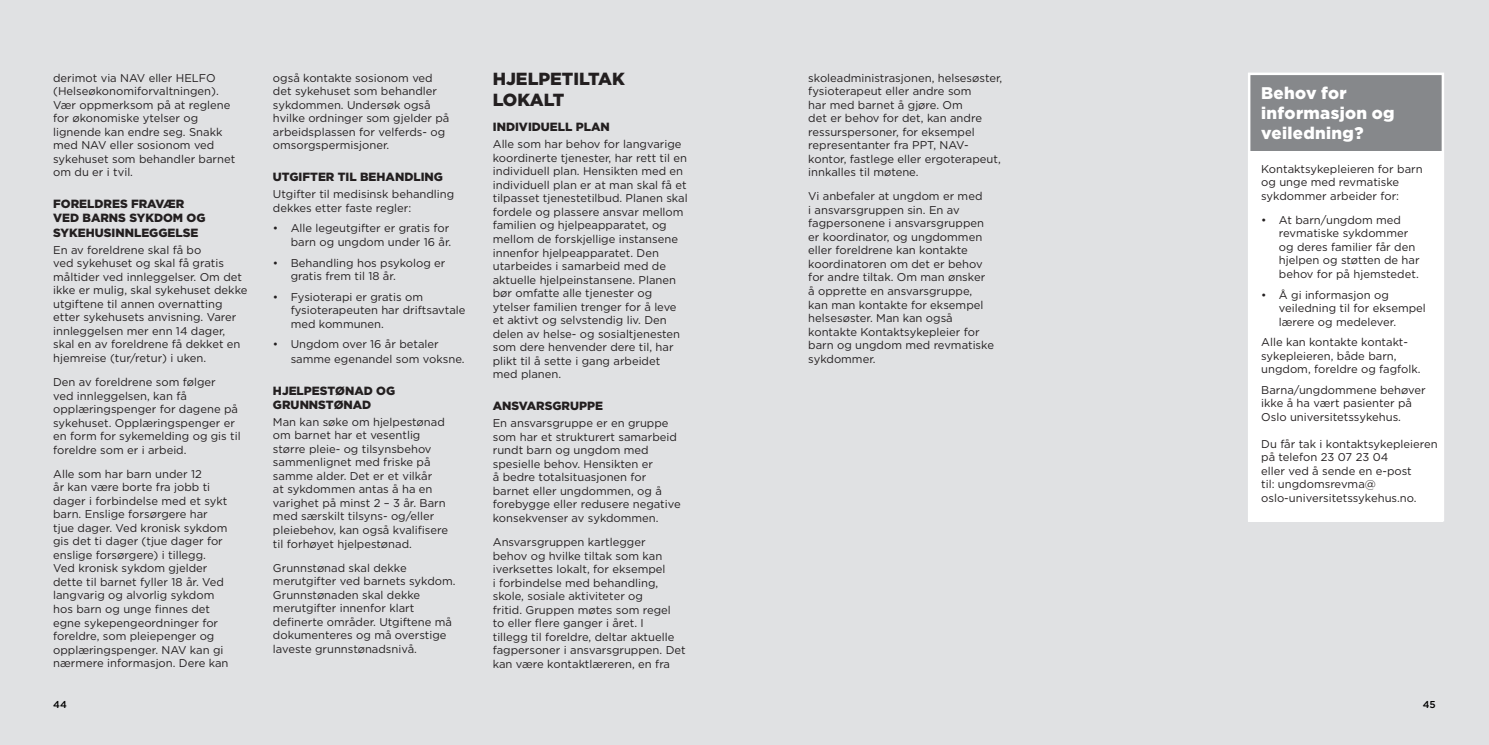
<style>
.page{position:relative;width:1489px;height:745px;background:#fff}
.page>*{position:absolute;margin:0;border:0;box-sizing:border-box;transform-origin:0 0}
.Body_paragraph{font:900 17.5px/21px "Gotham";color:#231f20}
._4_0_0___Labeur_-_8{font:900 16.88px/20.2px "Gotham";letter-spacing:.02em;color:#fff}
.Body_paragraph-2{font:900 11.88px/14.2px "Gotham";color:#231f20}
.Body_paragraph-3{font:11.25px/13.5px "Gotham";color:#231f20}
.Paragraph_Style_1{font:500 10px "Gotham";color:#000}
</style>
<div class="page">
<div style="left:0;top:0;width:1488px;height:744px;background:#e0e1e3"></div>
<div style="left:1247px;top:73px;width:194px;height:448px;background:#fff"></div>
<div style="left:1249px;top:73px;width:192px;height:78px;background:#86888b"></div>
<div style="left:1247px;top:73px;width:196px;height:448px;border:2px solid #fff"></div>
<p class="Body_paragraph-3" style="left:53px;top:71px;width:167px">derimot via NAV eller HELFO (Helseøkonomiforvaltningen).</p>
<p class="Body_paragraph-3" style="left:53px;top:98px;width:184px">Vær oppmerksom på at reglene for økonomiske ytelser og lignende kan endre seg. Snakk med NAV eller sosionom ved sykehuset som behandler barnet om du er i tvil.</p>
<p class="Body_paragraph-2" style="left:53px;top:196px;width:154px">FORELDRES FRAVÆR<br>VED BARNS SYKDOM OG<br>SYKEHUSINNLEGGELSE</p>
<p class="Body_paragraph-3" style="left:53px;top:243px;width:196px">En av foreldrene skal få bo<br>ved sykehuset og skal få gratis måltider ved innleggelser. Om det ikke er mulig, skal sykehuset dekke utgiftene til annen overnatting etter sykehusets anvisning. Varer innleggelsen mer enn 14 dager, skal en av foreldrene få dekket en hjemreise (tur/retur) i uken.</p>
<p class="Body_paragraph-3" style="left:53px;top:375px;width:189px">Den av foreldrene som følger<br>ved innleggelsen, kan få opplæringspenger for dagene på sykehuset. Opplæringspenger er en form for sykemelding og gis til foreldre som er i arbeid.</p>
<p class="Body_paragraph-3" style="left:53px;top:466px;width:177px">Alle som har barn under 12<br>år kan være borte fra jobb ti dager i forbindelse med et sykt barn. Enslige forsørgere har tjue dager. Ved kronisk sykdom gis det ti dager (tjue dager for enslige forsørgere) i tillegg.<br>Ved kronisk sykdom gjelder dette til barnet fyller 18 år. Ved langvarig og alvorlig sykdom hos barn og unge finnes det egne sykepengeordninger for foreldre, som pleiepenger og opplæringspenger. NAV kan gi nærmere informasjon. Dere kan</p>
<p class="Body_paragraph-3" style="left:273px;top:71px;width:178px">også kontakte sosionom ved det sykehuset som behandler sykdommen. Undersøk også hvilke ordninger som gjelder på arbeidsplassen for velferds- og omsorgspermisjoner.</p>
<p class="Body_paragraph-2" style="left:273px;top:169px;width:172px">UTGIFTER TIL BEHANDLING</p>
<p class="Body_paragraph-3" style="left:273px;top:187px;width:183px">Utgifter til medisinsk behandling dekkes etter faste regler:</p>
<p class="Body_paragraph-3" style="left:273px;top:221px;width:180px;text-align:right">• Alle legeutgifter er gratis for barn og ungdom under 16 år.</p>
<p class="Body_paragraph-3" style="left:291px;top:255px;width:156px;text-indent:-18px">• Behandling hos psykolog er gratis frem til 18 år.</p>
<p class="Body_paragraph-3" style="left:291px;top:289px;width:176px;text-indent:-18px">• Fysioterapi er gratis om fysioterapeuten har driftsavtale med kommunen.</p>
<p class="Body_paragraph-3" style="left:291px;top:337px;width:175px;line-height:14.2px;text-indent:-18px">• Ungdom over 16 år betaler samme egenandel som voksne.</p>
<p class="Body_paragraph-2" style="left:273px;top:382px;width:124px">HJELPESTØNAD OG<br>GRUNNSTØNAD</p>
<p class="Body_paragraph-3" style="left:273px;top:414px;width:177px">Man kan søke om hjelpestønad om barnet har et vesentlig større pleie- og tilsynsbehov sammenlignet med friske på samme alder. Det er et vilkår<br>at sykdommen antas å ha en varighet på minst 2 – 3 år. Barn med særskilt tilsyns- og/eller pleiebehov, kan også kvalifisere</p>
<p class="Body_paragraph-3" style="left:273px;top:536px;width:140px">til forhøyet hjelpestønad.</p>
<p class="Body_paragraph-3" style="left:273px;top:560px;width:184px">Grunnstønad skal dekke merutgifter ved barnets sykdom.<br>Grunnstønaden skal dekke merutgifter innenfor klart definerte områder. Utgiftene må dokumenteres og må overstige laveste grunnstønadsnivå.</p>
<p class="Body_paragraph" style="left:493px;top:68px;width:134px">HJELPETILTAK<br>LOKALT</p>
<p class="Body_paragraph-2" style="left:493px;top:120px;width:119px">INDIVIDUELL PLAN</p>
<p class="Body_paragraph-3" style="left:493px;top:137px;width:196px">Alle som har behov for langvarige koordinerte tjenester, har rett til en individuell plan. Hensikten med en individuell plan er at man skal få et tilpasset tjenestetilbud. Planen skal fordele og plassere ansvar mellom familien og hjelpeapparatet, og mellom de forskjellige instansene innenfor hjelpeapparatet. Den utarbeides i samarbeid med de aktuelle hjelpeinstansene. Planen bør omfatte alle tjenester og ytelser familien trenger for å leve et aktivt og selvstendig liv. Den delen av helse- og sosialtjenesten som dere henvender dere til, har plikt til å sette i gang arbeidet med planen.</p>
<p class="Body_paragraph-2" style="left:493px;top:398px;width:112px">ANSVARSGRUPPE</p>
<p class="Body_paragraph-3" style="left:493px;top:416px;width:189px">En ansvarsgruppe er en gruppe som har et strukturert samarbeid rundt barn og ungdom med spesielle behov. Hensikten er<br>å bedre totalsituasjonen for barnet eller ungdommen, og å forebygge eller redusere negative konsekvenser av sykdommen.</p>
<p class="Body_paragraph-3" style="left:493px;top:534px;width:194px">Ansvarsgruppen kartlegger<br>behov og hvilke tiltak som kan iverksettes lokalt, for eksempel<br>i forbindelse med behandling, skole, sosiale aktiviteter og<br>fritid. Gruppen møtes som regel<br>to eller flere ganger i året. I<br>tillegg til foreldre, deltar aktuelle fagpersoner i ansvarsgruppen. Det kan være kontaktlæreren, en fra</p>
<p class="Body_paragraph-3" style="left:808px;top:71px;width:195px">skoleadministrasjonen, helsesøster, fysioterapeut eller andre som<br>har med barnet å gjøre. Om<br>det er behov for det, kan andre ressurspersoner, for eksempel representanter fra PPT, NAV&shy;kontor, fastlege eller ergoterapeut, innkalles til møtene.</p>
<p class="Body_paragraph-3" style="left:808px;top:189px;width:187px">Vi anbefaler at ungdom er med<br>i ansvarsgruppen sin. En av fagpersonene i ansvarsgruppen er koordinator, og ungdommen eller foreldrene kan kontakte koordinatoren om det er behov for andre tiltak. Om man ønsker å opprette en ansvarsgruppe, kan man kontakte for eksempel helsesøster. Man kan også kontakte Kontaktsykepleier for barn og ungdom med revmatiske sykdommer.</p>
<p class="_4_0_0___Labeur_-_8" style="left:1261px;top:82px;width:135px">Behov for informasjon og veiledning?</p>
<p class="Body_paragraph-3" style="left:1261px;top:161px;width:163px">Kontaktsykepleieren for barn og unge med revmatiske sykdommer arbeider for:</p>
<p class="Body_paragraph-3" style="left:1278px;top:213px;width:142px;text-indent:-18px">• At barn/ungdom med revmatiske sykdommer og deres familier får den hjelpen og støtten de har behov for på hjemstedet.</p>
<p class="Body_paragraph-3" style="left:1278px;top:287px;width:148px;text-indent:-18px">• Å gi informasjon og veiledning til for eksempel lærere og medelever.</p>
<p class="Body_paragraph-3" style="left:1261px;top:335px;width:161px">Alle kan kontakte kontakt&shy;sykepleieren, både barn, ungdom, foreldre og fagfolk.</p>
<p class="Body_paragraph-3" style="left:1261px;top:382px;width:166px">Barna/ungdommene behøver ikke å ha vært pasienter på<br>Oslo universitetssykehus.</p>
<p class="Body_paragraph-3" style="left:1261px;top:436px;width:178px">Du får tak i kontaktsykepleieren på telefon 23 07 23 04<br>eller ved å sende en e-post<br>til: ungdomsrevma@ oslo-universitetssykehus.no.</p>
<p class="Paragraph_Style_1" style="left:53px;top:697px;width:15px">44</p>
<p class="Paragraph_Style_1" style="left:1422px;top:697px;width:15px">45</p>
<p class="Paragraph_Style_1" style="left:1429px;top:697px;width:15px">45</p>
</div>
